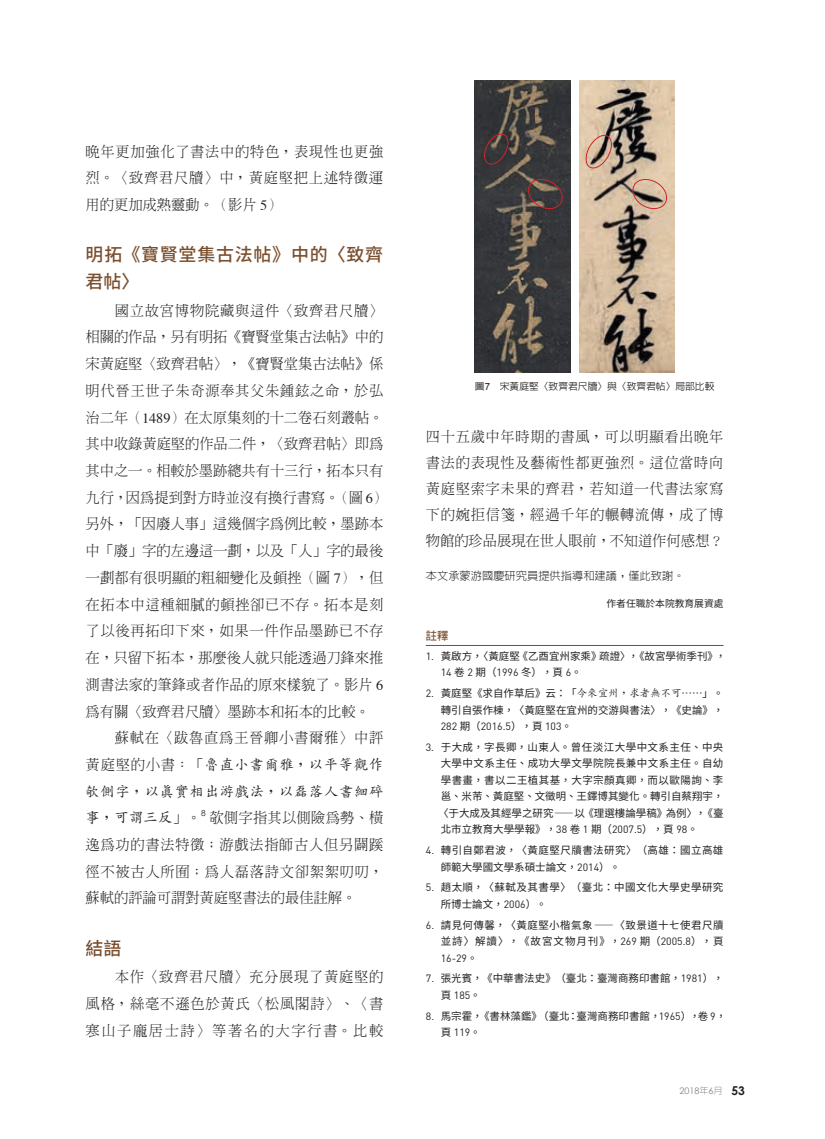
<style>
.page{position:relative;width:825px;height:1139px;background:#fff}
.page>*{position:absolute;margin:0;border:0;box-sizing:border-box;transform-origin:0 0}
.t1{font:500 18px/26.7px "Noto Sans CJ Ktc";letter-spacing:.04em;color:#7a4f2e}
.t2{font:300 14.25px/26.7px "AR Ming B5";letter-spacing:.01em;color:#231f20;text-align:justify}
.t3{font:500 14.25px/26.7px "AR Kai B5";letter-spacing:.05em;color:#231f20;text-align:justify}
.t4{font:300 11.25px "AR Hei B5";color:#231f20}
.t5{font:700 11.25px "AR Hei B5";color:#7a4f2e}
.t6{font:10.5px/16.5px "Noto Sans CJ Ktc";color:#231f20;text-align:right}
.t7{font:10.5px/16.5px "Noto Sans CJ Ktc";letter-spacing:.045em;color:#231f20}
.t8{font:10.5px/16.5px "Noto Sans CJ Ktc";letter-spacing:.04em;color:#231f20;text-align:right}
.t9{font:10.5px "DIN Pro";color:#231f20}
.t10{font:500 9.75px "AR Hei B5";color:#231f20}
.t11{font:9.75px "Noto Sans CJ Ktc";color:#231f20}
.t12{font:9px "Century Gothic";color:#808285}
.t13{font:8.25px "Century Gothic";color:#231f20}
.s1{font-family:"Times";font-weight:400}
.s2{font-family:"AR Ming B5";font-weight:300}
.s3{font-family:"Arial";font-weight:400}
.s4{font-family:"DIN Pro"}
.s5{font-family:"Noto Sans CJ Ktc"}
.s6{font-family:"AR Kai B5";font-weight:500}
.s7{font-family:"AR Hei B5";font-weight:300}
.s8{font-weight:700;font-size:12px;color:#231f20}
</style>
<div class="page">
<img style="left:475px;top:80px;width:95px;height:293px">
<hr style="left:426px;top:645px;width:297px;height:1px;background:#7a4f2e">
<img style="left:579px;top:80px;width:95px;height:293px">
<svg style="left:482px;top:131px;width:27px;height:36px"></svg>
<svg style="left:631px;top:177px;width:38px;height:33px"></svg>
<svg style="left:584px;top:132px;width:29px;height:39px"></svg>
<svg style="left:526px;top:177px;width:38px;height:33px"></svg>
<p class="t2" style="left:86px;top:138px;width:299px">晚年更加強化了書法中的特色，表現性也更強烈。〈致齊君尺牘〉中，黃庭堅把上述特徵運用的更加成熟靈動。（影片 <span class="s1">5</span>）</p>
<p class="t1" style="left:86px;top:242px;width:299px">明拓《寶賢堂集古法帖》中的〈致齊君帖〉</p>
<p class="t2" style="left:86px;top:297px;width:303px;text-align:left">　　國立故宮博物院藏與這件〈致齊君尺牘〉相關的作品，另有明拓《寶賢堂集古法帖》中的宋黃庭堅〈致齊君帖〉，《寶賢堂集古法帖》係明代晉王世子朱奇源奉其父朱鍾鉉之命，於弘治二年（<span class="s1">1489</span>）在太原集刻的十二卷石刻叢帖。其中收錄黃庭堅的作品二件，〈致齊君帖〉即為其中之一。相較於墨跡總共有十三行，拓本只有九行，因為提到對方時並沒有換行書寫。（圖 <span class="s1">6</span>）另外，「因廢人事」這幾個字為例比較，墨跡本中「廢」字的左邊這一劃，以及「人」字的最後一劃都有很明顯的粗細變化及頓挫（圖 <span class="s1">7</span>），但在拓本中這種細膩的頓挫卻已不存。拓本是刻了以後再拓印下來，如果一件作品墨跡已不存在，只留下拓本，那麼後人就只能透過刀鋒來推測書法家的筆鋒或者作品的原來樣貌了。影片 <span class="s1">6</span>為有關〈致齊君尺牘〉墨跡本和拓本的比較。　　蘇軾在〈跋魯直為王晉卿小書爾雅〉中評</p>
<p class="t3" style="left:86px;top:751px;width:299px"><span class="s2">黃庭堅的小書：「</span>魯直小書爾雅，以平等觀作欹側字，以真實相出游戲法，以磊落人書細碎事，可謂三反<span class="s2">」。</span></p>
<p class="t13" style="left:201px;top:808px;width:6px">8</p>
<p class="t2" style="left:86px;top:804px;width:299px;text-indent:124px">欹側字指其以側險為勢、橫逸為功的書法特徵；游戲法指師古人但另闢蹊徑不被古人所囿；為人磊落詩文卻絮絮叨叨，蘇軾的評論可謂對黃庭堅書法的最佳註解。</p>
<p class="t1" style="left:86px;top:935px;width:37px">結語</p>
<p class="t2" style="left:86px;top:963px;width:299px">　　本作〈致齊君尺牘〉充分展現了黃庭堅的風格，絲毫不遜色於黃氏〈松風閣詩〉、〈書寒山子龐居士詩〉等著名的大字行書。比較</p>
<p class="t10" style="left:475px;top:381px;width:241px">圖<span class="s3">7</span> 宋黃庭堅〈致齊君尺牘〉與〈致齊君帖〉局部比較</p>
<p class="t2" style="left:426px;top:424px;width:299px;line-height:26px">四十五歲中年時期的書風，可以明顯看出晚年書法的表現性及藝術性都更強烈。這位當時向黃庭堅索字未果的齊君，若知道一代書法家寫下的婉拒信箋，經過千年的輾轉流傳，成了博物館的珍品展現在世人眼前，不知道作何感想？</p>
<p class="t4" style="left:426px;top:569px;width:260px">本文承蒙游國慶研究員提供指導和建議，僅此致謝。</p>
<p class="t11" style="left:606px;top:598px;width:118px">作者任職於本院教育展資處</p>
<p class="t5" style="left:426px;top:629px;width:24px">註釋</p>
<p class="t6" style="left:426px;top:647px;width:302px"><span class="s4">1.</span> 黃啟方，〈黃庭堅《乙酉宜州家乘》疏證〉，《故宮學術季刊》，</p>
<p class="t9" style="left:441px;top:665px;width:142px">14 <span class="s5">卷</span> 2 <span class="s5">期（</span>1996 <span class="s5">冬），頁</span> 6<span class="s5">。</span></p>
<p class="t6" style="left:426px;top:685px;width:299px"><span class="s4">2.</span> 黃庭堅《求自作草后》云：「<span class="s6">今來宜州，求者無不可⋯⋯</span>」。轉引自張作棟，〈黃庭堅在宜州的交游與書法〉，《史論》，</p>
<p class="t9" style="left:441px;top:719px;width:133px">282 <span class="s5">期（</span>2016.5<span class="s5">），頁</span> 103<span class="s5">。</span></p>
<p class="t6" style="left:438px;top:738px;width:287px;text-align:justify;text-indent:-12px"><span class="s4">3.</span> 于大成，字長卿，山東人。曾任淡江大學中文系主任、中央大學中文系主任、成功大學文學院院長兼中文系主任。自幼學書畫，書以二王植其基，大字宗顏真卿，而以歐陽詢、李邕、米芾、黃庭堅、文徵明、王鐸博其變化。轉引自蔡翔宇，〈于大成及其經學之研究―以《理選樓論學稿》為例〉，《臺北市立教育大學學報》，<span class="s4">38</span> 卷 <span class="s4">1</span> 期（<span class="s4">2007.5</span>），頁 <span class="s4">98</span>。</p>
<p class="t7" style="left:441px;top:842px;width:284px;text-indent:-15px"><span class="s4">4.</span> 轉引自鄭君波，〈黃庭堅尺牘書法研究〉（高雄：國立高雄師範大學國文學系碩士論文，<span class="s4">2014</span>）。</p>
<p class="t7" style="left:441px;top:879px;width:284px;text-indent:-15px"><span class="s4">5.</span> 趙太順，〈蘇軾及其書學〉（臺北：中國文化大學史學研究所博士論文，<span class="s4">2006</span>）。</p>
<p class="t8" style="left:426px;top:916px;width:299px"><span class="s4">6.</span> 請見何傳馨，〈黃庭堅小楷氣象―〈致景道十七使君尺牘並詩〉解讀〉，《故宮文物月刊》，<span class="s4">269</span> 期（<span class="s4">2005.8</span>），頁</p>
<p class="t9" style="left:441px;top:950px;width:38px">16-29<span class="s5">。</span></p>
<p class="t6" style="left:426px;top:970px;width:299px"><span class="s4">7.</span> 張光賓，《中華書法史》（臺北：臺灣商務印書館，<span class="s4">1981</span>），</p>
<p class="t9" style="left:441px;top:987px;width:42px"><span class="s5">頁</span> 185<span class="s5">。</span></p>
<p class="t6" style="left:426px;top:1007px;width:302px"><span class="s4">8.</span> 馬宗霍，《書林藻鑑》（臺北：臺灣商務印書館，<span class="s4">1965</span>），卷 <span class="s4">9</span>，</p>
<p class="t9" style="left:441px;top:1025px;width:42px"><span class="s5">頁</span> 119<span class="s5">。</span></p>
<p class="t12" style="left:679px;top:1084px;width:67px">2018<span class="s7">年</span>6<span class="s7">月</span> <span class="s8">53</span></p>
</div>
